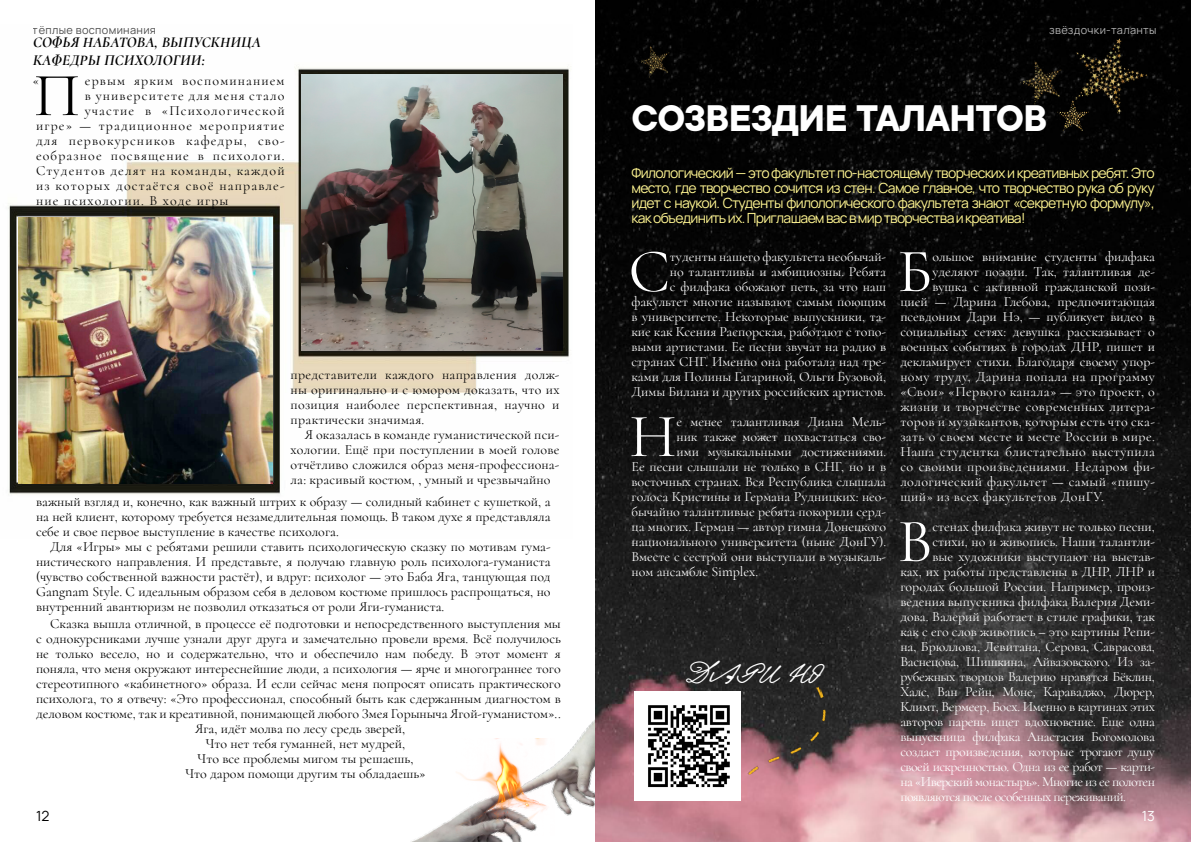
<style>
.page{position:relative;width:1191px;height:842px;background:#fff}
.page>*{position:absolute;margin:0;border:0;box-sizing:border-box;transform-origin:0 0}
.t1{font:62px "Cormorant";color:#fff}
.t2{font:62px "Cormorant";color:#000}
.t3{font:700 41px "TT Commons";letter-spacing:-.01em;color:#fff}
.t4{font:31px "Gogol";color:#fff}
.t5{font:italic 700 15px/18px "Cormorant";letter-spacing:.01em;color:#000}
.t6{font:14px/15px "Cormorant";color:#000;text-align:justify}
.t7{font:14px/15px "Cormorant";color:#fff;text-align:right}
.t8{font:14px "Cormorant";letter-spacing:.03em;color:#fff}
.t9{font:200 14px/15px "Manrope";letter-spacing:-.05em;color:#fff591;text-align:justify}
.t10{font:14px "Cormorant";letter-spacing:-.02em;color:#fff}
.t11{font:14px "Cormorant";letter-spacing:.08em;color:#000}
.t12{font:14px "Cormorant";letter-spacing:-.04em;color:#fff}
.t13{font:200 14px "Manrope";color:#000}
.t14{font:200 14px "Manrope";color:#fff}
.t15{font:200 11px "Manrope";letter-spacing:.03em;color:#000}
.t16{font:200 11px "Manrope";letter-spacing:.03em;color:#fff}
</style>
<div class="page">
<img style="left:8px;top:66px;width:561px;height:429px">
<img style="left:18px;top:217px;width:255px;height:267px">
<img style="left:302px;top:75px;width:260px;height:275px">
<img style="left:411px;top:720px;width:184px;height:122px">
<img style="left:437px;top:738px;width:145px;height:104px">
<img style="left:595px;top:0;width:596px;height:842px">
<img style="left:634px;top:692px;width:106px;height:109px">
<img style="left:716px;top:686px;width:123px;height:93px">
<img style="left:1062px;top:27px;width:94px;height:92px">
<img style="left:1015px;top:55px;width:53px;height:52px">
<img style="left:1057px;top:101px;width:31px;height:29px">
<img style="left:636px;top:42px;width:38px;height:37px">
<p class="t15" style="left:33px;top:23px;width:125px">тёплые воспоминания</p>
<p class="t16" style="left:1049px;top:23px;width:109px">звёздочки-таланты</p>
<p class="t5" style="left:33px;top:33px;width:229px">СОФЬЯ НАБАТОВА, ВЫПУСКНИЦА<br>КАФЕДРЫ ПСИХОЛОГИИ:</p>
<h1 class="t2" style="left:34px;top:58px;width:48px">П</h1>
<p class="t11" style="left:85px;top:72px;width:201px">ервым ярким воспоминанием</p>
<p class="t6" style="left:33px;top:73px;width:8px">«</p>
<p class="t11" style="left:85px;top:87px;width:201px">в университете для меня стало</p>
<p class="t11" style="left:85px;top:102px;width:201px">участие в «Психологической</p>
<p class="t11" style="left:36px;top:117px;width:250px">игре» — традиционное мероприятие</p>
<p class="t11" style="left:36px;top:132px;width:250px">для первокурсников кафедры, сво-</p>
<p class="t11" style="left:36px;top:147px;width:250px">еобразное посвящение в психологи.</p>
<p class="t11" style="left:36px;top:162px;width:250px">Студентов делят на команды, каждой</p>
<p class="t11" style="left:36px;top:177px;width:250px">из которых достаётся своё направле-</p>
<p class="t11" style="left:36px;top:192px;width:194px">ние психологии. В ходе игры</p>
<h2 class="t3" style="left:631px;top:95px;width:417px">СОЗВЕЗДИЕ ТАЛАНТОВ</h2>
<p class="t9" style="left:631px;top:165px;width:525px">Филологический — это факультет по-настоящему творческих и креативных ребят. Это место, где творчество сочится из стен. Самое главное, что творчество рука об руку идет с наукой. Студенты филологического факультета знают «секретную формулу», как объединить их. Приглашаем вас в мир творчества и креатива!</p>
<h1 class="t1" style="left:628px;top:234px;width:43px">С</h1>
<p class="t7" style="left:631px;top:249px;width:256px">туденты нашего факультета необычай-<br>но талантливы и амбициозны. Ребята<br>с филфака обожают петь, за что наш факультет многие называют самым поющим в университете. Некоторые выпускники, та&shy;кие как Ксения Распорская, работают с топо&shy;выми артистами. Ее песни звучат на радио в странах СНГ. Именно она работала над тре&shy;ками для Полины Гагариной, Ольги Бузовой, Димы Билана и других российских артистов.</p>
<h1 class="t1" style="left:629px;top:399px;width:49px">Н</h1>
<p class="t7" style="left:676px;top:414px;width:211px">е менее талантливая Диана Мель-</p>
<h1 class="t1" style="left:897px;top:234px;width:36px">Б</h1>
<p class="t7" style="left:932px;top:249px;width:224px">ольшое внимание студенты филфака</p>
<p class="t7" style="left:932px;top:264px;width:224px">уделяют поэзии. Так, талантливая де-</p>
<p class="t7" style="left:932px;top:279px;width:224px">вушка с активной гражданской пози-</p>
<p class="t7" style="left:900px;top:294px;width:256px">цией — Дарина Глебова, предпочитающая</p>
<p class="t7" style="left:900px;top:309px;width:256px">псевдоним Дари Нэ, — публикует видео в</p>
<p class="t7" style="left:900px;top:324px;width:256px">социальных сетях: девушка рассказывает о</p>
<p class="t7" style="left:900px;top:339px;width:256px">военных событиях в городах ДНР, пишет и</p>
<p class="t7" style="left:900px;top:354px;width:256px">декламирует стихи. Благодаря своему упор-</p>
<p class="t8" style="left:900px;top:368px;width:256px">ному труду, Дарина попала на программу</p>
<p class="t8" style="left:900px;top:383px;width:256px">«Свои» «Первого канала» — это проект, о</p>
<p class="t8" style="left:900px;top:398px;width:256px">жизни и творчестве современных литера-</p>
<p class="t8" style="left:900px;top:413px;width:256px">торов и музыкантов, которым есть что ска-</p>
<p class="t8" style="left:900px;top:428px;width:256px">зать о своем месте и месте России в мире.</p>
<p class="t8" style="left:900px;top:443px;width:256px">Наша студентка блистательно выступила</p>
<p class="t8" style="left:900px;top:458px;width:256px">со своими произведениями. Недаром фи-</p>
<p class="t8" style="left:900px;top:473px;width:256px">лологический факультет — самый «пишу-</p>
<p class="t8" style="left:900px;top:488px;width:205px">щий» из всех факультетов ДонГУ.</p>
<h1 class="t1" style="left:897px;top:504px;width:36px">В</h1>
<p class="t7" style="left:932px;top:519px;width:224px">стенах филфака живут не только песни,</p>
<p class="t6" style="left:291px;top:367px;width:270px">представители каждого направления долж&shy;ны оригинально и с юмором доказать, что их позиция наиболее перспективная, научно и практически значимая.</p>
<p class="t6" style="left:291px;top:427px;width:270px;text-indent:14px">Я оказалась в команде гуманистической пси&shy;хологии. Ещё при поступлении в моей голове отчётливо сложился образ меня-профессиона&shy;ла: красивый костюм, , умный и чрезвычайно</p>
<p class="t6" style="left:36px;top:494px;width:516px">важный взгляд и, конечно, как важный штрих к образу — солидный кабинет с кушеткой, а на ней клиент, которому требуется незамедлительная помощь. В таком духе я представляла себе и свое первое выступление в качестве психолога.</p>
<p class="t6" style="left:36px;top:539px;width:516px;text-indent:14px">Для «Игры» мы с ребятами решили ставить психологическую сказку по мотивам гума&shy;нистического направления. И представьте, я получаю главную роль психолога-гуманиста (чувство собственной важности растёт), и вдруг: психолог — это Баба Яга, танцующая под Gangnam Style. С идеальным образом себя в деловом костюме пришлось распрощаться, но внутренний авантюризм не позволил отказаться от роли Яги-гуманиста.</p>
<p class="t6" style="left:50px;top:616px;width:512px">Сказка вышла отличной, в процессе её подготовки и непосредственного выступления мы</p>
<p class="t6" style="left:36px;top:631px;width:526px">с однокурсниками лучше узнали друг друга и замечательно провели время. Всё получилось</p>
<p class="t6" style="left:36px;top:646px;width:526px">не только весело, но и содержательно, что и обеспечило нам победу. В этот момент я</p>
<p class="t6" style="left:36px;top:661px;width:526px">поняла, что меня окружают интереснейшие люди, а психология — ярче и многограннее того</p>
<p class="t6" style="left:36px;top:676px;width:526px">стереотипного «кабинетного» образа. И если сейчас меня попросят описать практического</p>
<p class="t6" style="left:36px;top:691px;width:526px">психолога, то я отвечу: «Это профессионал, способный быть как сдержанным диагностом в</p>
<p class="t6" style="left:36px;top:706px;width:526px">деловом костюме, так и креативной, понимающей любого Змея Горыныча Ягой-гуманистом»..</p>
<p class="t6" style="left:195px;top:721px;width:212px">Яга, идёт молва по лесу средь зверей,</p>
<p class="t6" style="left:206px;top:736px;width:201px">Что нет тебя гуманней, нет мудрей,</p>
<p class="t6" style="left:198px;top:751px;width:217px">Что все проблемы мигом ты решаешь,</p>
<p class="t6" style="left:185px;top:766px;width:242px">Что даром помощи другим ты обладаешь»</p>
<p class="t7" style="left:676px;top:429px;width:211px">ник также может похвастаться сво-</p>
<p class="t7" style="left:676px;top:444px;width:211px">ими музыкальными достижениями.</p>
<p class="t7" style="left:631px;top:459px;width:256px">Ее песни слышали не только в СНГ, но и в</p>
<p class="t7" style="left:631px;top:474px;width:256px">восточных странах. Вся Республика слышала</p>
<p class="t7" style="left:631px;top:489px;width:256px">голоса Кристины и Германа Рудницких: нео-</p>
<p class="t7" style="left:631px;top:504px;width:256px">бычайно талантливые ребята покорили серд-</p>
<p class="t7" style="left:631px;top:519px;width:256px">ца многих. Герман — автор гимна Донецкого</p>
<p class="t7" style="left:631px;top:534px;width:256px">национального университета (ныне ДонГУ).</p>
<p class="t7" style="left:631px;top:549px;width:256px">Вместе с сестрой они выступали в музыкаль-</p>
<p class="t7" style="left:631px;top:564px;width:128px">ном ансамбле Simplex.</p>
<p class="t7" style="left:932px;top:534px;width:224px">стихи, но и живопись. Наши талантли-</p>
<p class="t7" style="left:932px;top:549px;width:224px">вые художники выступают на выстав-</p>
<p class="t7" style="left:900px;top:564px;width:256px">ках, их работы представлены в ДНР, ЛНР и</p>
<p class="t7" style="left:900px;top:579px;width:256px">городах большой России. Например, произ-</p>
<p class="t7" style="left:900px;top:594px;width:256px">ведения выпускника филфака Валерия Деми-</p>
<p class="t7" style="left:900px;top:609px;width:256px">дова. Валерий работает в стиле графики, так</p>
<p class="t7" style="left:900px;top:624px;width:256px">как с его слов живопись – это картины Репи-</p>
<p class="t7" style="left:900px;top:639px;width:256px">на, Брюллова, Левитана, Серова, Саврасова,</p>
<p class="t10" style="left:900px;top:653px;width:256px">Васнецова, Шишкина, Айвазовского. Из за-</p>
<p class="t10" style="left:900px;top:668px;width:256px">рубежных творцов Валерию нравятся Бёклин,</p>
<p class="t10" style="left:900px;top:683px;width:256px">Халс, Ван Рейн, Моне, Караваджо, Дюрер,</p>
<p class="t10" style="left:900px;top:698px;width:256px">Климт, Вермеер, Босх. Именно в картинах этих</p>
<p class="t10" style="left:900px;top:713px;width:256px">авторов парень ищет вдохновение. Еще одна</p>
<p class="t10" style="left:900px;top:728px;width:256px">выпускница филфака Анастасия Богомолова</p>
<p class="t10" style="left:900px;top:743px;width:256px">создает произведения, которые трогают душу</p>
<p class="t12" style="left:900px;top:758px;width:256px">своей искренностью. Одна из ее работ — карти-</p>
<p class="t12" style="left:900px;top:773px;width:256px">на «Иверский монастырь». Многие из ее полотен</p>
<p class="t12" style="left:900px;top:788px;width:227px">появляются после особенных переживаний.</p>
<h3 class="t4" style="left:686px;top:654px;width:138px">ДАРИ НЭ</h3>
<p class="t13" style="left:36px;top:806px;width:15px">12</p>
<p class="t14" style="left:1141px;top:806px;width:15px">13</p>
</div>
